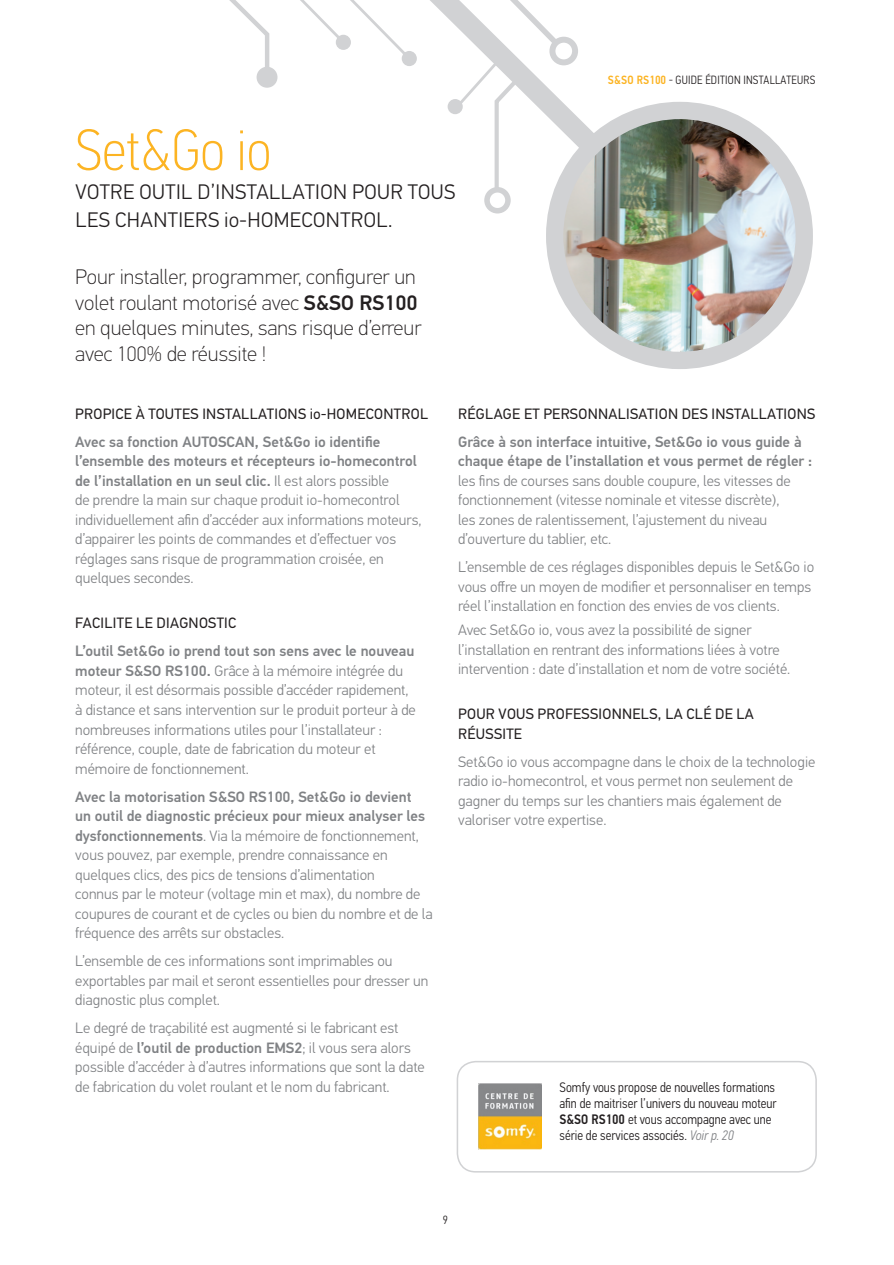
<style>
.page{position:relative;width:894px;height:1265px;background:#fff}
.page>*{position:absolute;margin:0;border:0;box-sizing:border-box;transform-origin:0 0}
.t1{font:100 58.5px "PF Din Text Cond Pro";color:#fcb423}
.t2{font:100 21px/25.5px "PF Din Text Pro";color:#231f20}
.t3{font:300 21px/28.5px "PF Din Text Pro";letter-spacing:.02em;color:#231f20}
.t4{font:300 15px/19.5px "PF Din Text Pro";color:#808285}
.t5{font:15px/19.5px "PF Din Text Pro";letter-spacing:.02em;color:#231f20}
.t6{font:300 13.8px/16px "PF Din Text Cond Pro";color:#231f20}
.t7{font:300 12px "PF Din Text Cond Pro";letter-spacing:.02em;color:#231f20}
.s1{font-weight:500}
.s2{font-weight:500;color:#fcb423}
.s3{font-style:italic;color:#808285}
</style>
<div class="page">
<img style="left:563px;top:110px;width:241px;height:251px">
<div style="left:545px;top:101px;width:268px;height:268px;border:17px solid #d1d2d4;border-radius:50%"></div>
<div style="left:484px;top:187px;width:26px;height:26px;border:6px solid #d1d2d4;border-radius:50%"></div>
<svg style="left:229px;top:0;width:334px;height:196px"></svg>
<div style="left:549px;top:37px;width:29px;height:28px;border:6px solid #d1d2d4;border-radius:50%"></div>
<div style="left:456px;top:1061px;width:360px;height:111px;border:2px solid #d1d2d4;border-radius:18px"></div>
<img style="left:478px;top:1083px;width:64px;height:66px">
<p class="t1" style="left:75px;top:117px;width:197px">Set&amp;Go io</p>
<p class="t3" style="left:75px;top:177px;width:381px">VOTRE OUTIL D’INSTALLATION POUR TOUS<br>LES CHANTIERS io-HOMECONTROL.</p>
<p class="t2" style="left:75px;top:265px;width:348px">Pour installer, programmer, configurer un volet roulant motorisé avec <span class="s1">S&amp;SO RS100 </span>en quelques minutes, sans risque d’erreur avec 100% de réussite !</p>
<p class="t7" style="left:608px;top:73px;width:209px"><span class="s2">S&amp;SO RS100</span> - GUIDE ÉDITION INSTALLATEURS</p>
<p class="t5" style="left:75px;top:404px;width:354px">PROPICE À TOUTES INSTALLATIONS io-HOMECONTROL</p>
<p class="t4" style="left:75px;top:432px;width:348px"><span class="s1">Avec sa fonction AUTOSCAN, Set&amp;Go io identifie l’ensemble des moteurs et récepteurs io-homecontrol de l’installation en un seul clic.</span> Il est alors possible<br>de prendre la main sur chaque produit io-homecontrol individuellement afin d’accéder aux informations moteurs, d’appairer les points de commandes et d’effectuer vos réglages sans risque de programmation croisée, en quelques secondes.</p>
<p class="t5" style="left:75px;top:613px;width:162px">FACILITE LE DIAGNOSTIC</p>
<p class="t4" style="left:75px;top:642px;width:342px"><span class="s1">L’outil Set&amp;Go io prend tout son sens avec le nouveau moteur S&amp;SO RS100.</span> Grâce à la mémoire intégrée du moteur, il est désormais possible d’accéder rapidement, à distance et sans intervention sur le produit porteur à de nombreuses informations utiles pour l’installateur : référence, couple, date de fabrication du moteur et mémoire de fonctionnement.</p>
<p class="t4" style="left:75px;top:787px;width:359px"><span class="s1">Avec la motorisation S&amp;SO RS100, Set&amp;Go io devient<br>un outil de diagnostic précieux pour mieux analyser les dysfonctionnements</span>. Via la mémoire de fonctionnement, vous pouvez, par exemple, prendre connaissance en quelques clics, des pics de tensions d’alimentation<br>connus par le moteur (voltage min et max), du nombre de coupures de courant et de cycles ou bien du nombre et de la fréquence des arrêts sur obstacles.</p>
<p class="t4" style="left:75px;top:951px;width:355px">L’ensemble de ces informations sont imprimables ou exportables par mail et seront essentielles pour dresser un diagnostic plus complet.</p>
<p class="t4" style="left:75px;top:1018px;width:351px">Le degré de traçabilité est augmenté si le fabricant est équipé de <span class="s1">l’outil de production EMS2</span>; il vous sera alors possible d’accéder à d’autres informations que sont la date de fabrication du volet roulant et le nom du fabricant.</p>
<p class="t5" style="left:458px;top:404px;width:358px">RÉGLAGE ET PERSONNALISATION DES INSTALLATIONS</p>
<p class="t4" style="left:458px;top:432px;width:355px"><span class="s1">Grâce à son interface intuitive, Set&amp;Go io vous guide à chaque étape de l’installation et vous permet de régler : </span>les fins de courses sans double coupure, les vitesses de fonctionnement (vitesse nominale et vitesse discrète),<br>les zones de ralentissement, l’ajustement du niveau d’ouverture du tablier, etc.</p>
<p class="t4" style="left:458px;top:558px;width:357px">L’ensemble de ces réglages disponibles depuis le Set&amp;Go io vous offre un moyen de modifier et personnaliser en temps réel l’installation en fonction des envies de vos clients.</p>
<p class="t4" style="left:458px;top:620px;width:334px">Avec Set&amp;Go io, vous avez la possibilité de signer l’installation en rentrant des informations liées à votre intervention : date d’installation et nom de votre société.</p>
<p class="t5" style="left:458px;top:704px;width:297px">POUR VOUS PROFESSIONNELS, LA CLÉ DE LA<br>RÉUSSITE</p>
<p class="t4" style="left:458px;top:752px;width:359px">Set&amp;Go io vous accompagne dans le choix de la technologie radio io-homecontrol, et vous permet non seulement de gagner du temps sur les chantiers mais également de valoriser votre expertise.</p>
<p class="t6" style="left:559px;top:1079px;width:219px">Somfy vous propose de nouvelles formations afin de maitriser l’univers du nouveau moteur <span class="s1">S&amp;SO RS100</span> et vous accompagne avec une série de services associés. <span class="s3">Voir p. 20</span></p>
<p class="t7" style="left:443px;top:1212px;width:7px">9</p>
</div>
